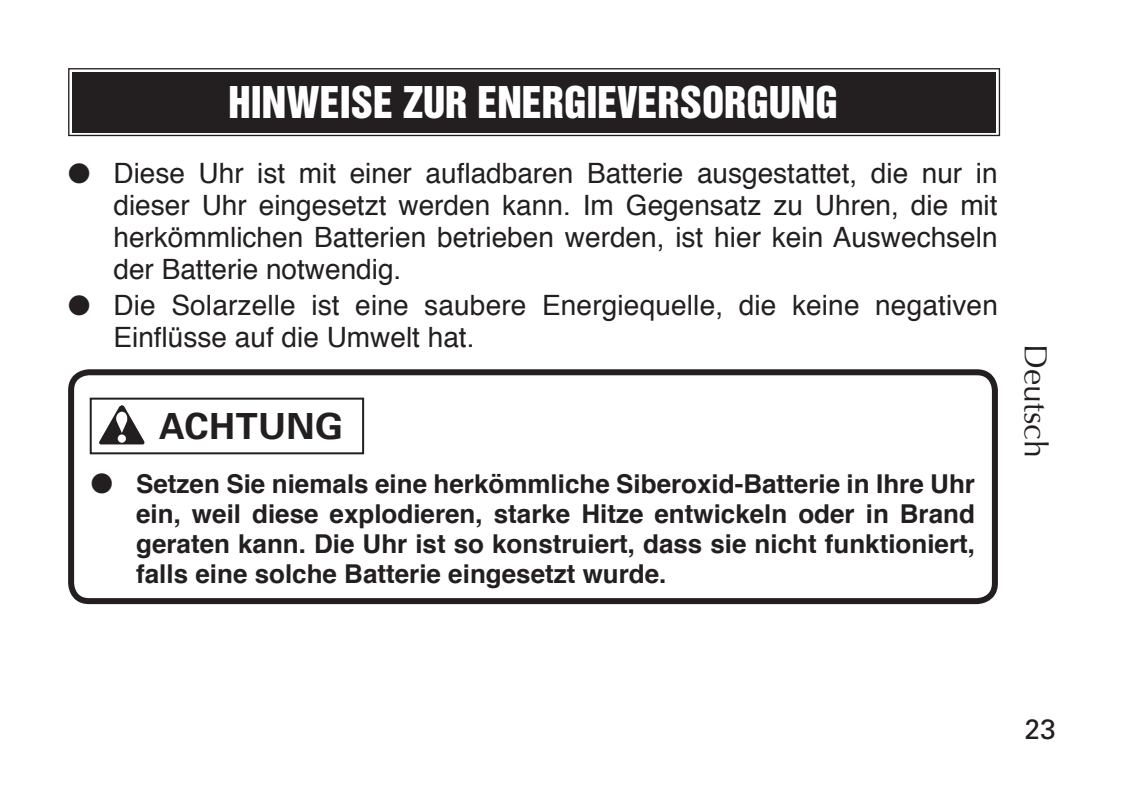
<style>
.page{position:relative;width:1134px;height:794px;background:#fff}
.page>*{position:absolute;margin:0;border:0;box-sizing:border-box;transform-origin:0 0}
.t1{font:40px "Helvetica Inserat";color:#fff}
.t2{font:700 36px "Univers";letter-spacing:.015em;color:#231f20}
.t3{font:32px "Optima";color:#231f20}
.t4{font:28px/32px "Helvetica";color:#231f20;text-align:justify}
.t5{font:28px "Univers";color:#231f20}
.t6{font:700 26px/30px "Helvetica";color:#231f20;text-align:justify}
</style>
<div class="page">
<svg style="left:68px;top:68px;width:933px;height:69px;background:#363233"></svg>
<div style="left:75px;top:75px;width:918px;height:54px;border:1px solid #231f20"></div>
<div style="left:68px;top:369px;width:930px;height:235px;border:6px solid #231f20;border-radius:18px"></div>
<div style="left:90px;top:398px;width:274px;height:56px;border:2px solid #231f20"></div>
<svg style="left:99px;top:405px;width:45px;height:39px"></svg>
<h1 class="t1" style="left:229px;top:78px;width:611px">HINWEISE ZUR ENERGIEVERSORGUNG</h1>
<p class="t4" style="left:114px;top:158px;width:886px;text-indent:-45px">● Diese Uhr ist mit einer aufladbaren Batterie ausgestattet, die nur in dieser Uhr eingesetzt werden kann. Im Gegensatz zu Uhren, die mit herkömmlichen Batterien betrieben werden, ist hier kein Auswechseln der Batterie notwendig.</p>
<p class="t4" style="left:114px;top:289px;width:886px;text-indent:-45px">● Die Solarzelle ist eine saubere Energiequelle, die keine negativen<br>Einflüsse auf die Umwelt hat.</p>
<p class="t2" style="left:159px;top:405px;width:186px">ACHTUNG</p>
<p class="t6" style="left:136px;top:469px;width:840px;text-indent:-45px">● Setzen Sie niemals eine herkömmliche Siberoxid-Batterie in Ihre Uhr ein, weil diese explodieren, starke Hitze entwickeln oder in Brand geraten kann. Die Uhr ist so konstruiert, dass sie nicht funktioniert, falls eine solche Batterie eingesetzt wurde.</p>
<p class="t3" style="left:1054px;top:344px;width:115px;rotate:90deg">Deutsch</p>
<p class="t5" style="left:1024px;top:712px;width:33px">23</p>
</div>
